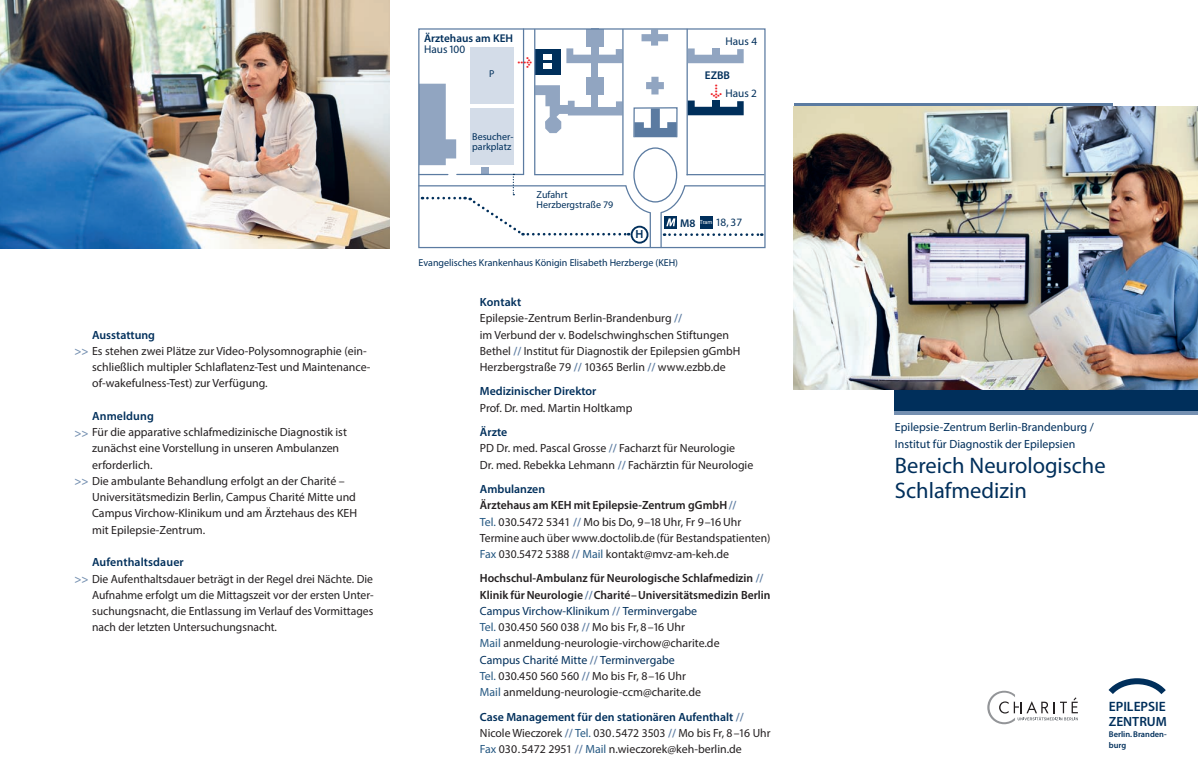
<style>
.page{position:relative;width:1198px;height:780px;background:#fff}
.page>*{position:absolute;margin:0;border:0;box-sizing:border-box;transform-origin:0 0}
.Headline_dunkel{font:22.5px "Myriad Pro";color:#002f5b}
.Fließtext{font:600 13.62px "Myriad Pro";color:#002f5b}
.Fließtext-2{font:600 13.38px "Myriad Pro";color:#002f5b}
.Fließtext-3{font:11.88px/16.2px "Myriad Pro";color:#231f20}
.Fließtext-4{font:11.88px "Myriad Pro";color:#002f5b}
.Headline_klein{font:600 11.88px/16.2px "Myriad Pro";color:#231f20}
.Headline_klein-2{font:600 11.88px "Myriad Pro";color:#002f5b}
.Headline_klein-3{font:11.88px "Myriad Pro";color:#231f20}
.Fließtext-5{font:600 11.88px "Myriad Pro";color:#231f20}
.Fließtext-6{font:600 11.88px "Myriad Pro";letter-spacing:.01em;color:#002f5b}
.Headline{font:700 11.88px "Meta Plus";color:#ee1d23}
.Headline-2{font:600 11.88px "Myriad Pro";color:#002f5b}
.Headline-3{font:11.25px "Myriad Pro";color:#002f5b}
.Headline-4{font:600 11.25px "Myriad Pro";color:#002f5b}
.Headline_klein-4{font:10px "Myriad Pro";color:#002f5b}
.Headline-5{font:10px "Myriad Pro";color:#002f5b}
.Fließtext-7{font:600 8.38px "Myriad Pro";color:#002f5b}
.Headline-6{font:6px "Myriad Pro";color:#fff}
.s1{font-weight:600;color:#7590b1}
.s2{font-weight:600;color:#5b7ba1}
.s3{color:#5b7ba1}
.s4{color:#255882}
</style>
<div class="page">
<div style="left:895px;top:390px;width:303px;height:21px;background:#002f5b"></div>
<hr style="left:895px;top:411px;width:303px;height:4px;background:#7590b1">
<hr style="left:794px;top:103px;width:319px;height:3px;background:#5b7ba1">
<svg style="left:1108px;top:678px;width:58px;height:16px"></svg>
<img style="left:794px;top:106px;width:404px;height:284px">
<svg style="left:987px;top:690px;width:91px;height:34px"></svg>
<img style="left:0;top:0;width:390px;height:248px">
<hr style="left:649px;top:213px;width:2px;height:34px;background:#5b7ba1">
<hr style="left:660px;top:212px;width:2px;height:35px;background:#5b7ba1">
<hr style="left:685px;top:185px;width:79px;height:1px;background:#5b7ba1">
<hr style="left:686px;top:174px;width:78px;height:1px;background:#5b7ba1">
<div style="left:630px;top:226px;width:18px;height:17px;border:2px solid #002f5b;border-radius:50%"></div>
<svg style="left:420px;top:30px;width:342px;height:206px"></svg>
<div style="left:470px;top:108px;width:44px;height:57px;background:#d3dce8"></div>
<div style="left:470px;top:47px;width:44px;height:57px;background:#d3dce8"></div>
<div style="left:535px;top:49px;width:25px;height:26px;background:#002f5b"></div>
<div style="left:543px;top:54px;width:8px;height:6px;background:#fff"></div>
<div style="left:543px;top:64px;width:8px;height:5px;background:#fff"></div>
<div style="left:534px;top:29px;width:89px;height:146px;border:1px solid #5b7ba1"></div>
<div style="left:586px;top:30px;width:18px;height:17px;background:#91a5c1"></div>
<div style="left:418px;top:28px;width:347px;height:220px;border:1px solid #5b7ba1"></div>
<p class="Fließtext-6" style="left:92px;top:327px;width:64px">Ausstattung</p>
<p class="Fließtext-3" style="left:92px;top:342px;width:280px;text-indent:-18px"><span class="s1">&gt;&gt;</span> Es stehen zwei Plätze zur Video-Polysomnographie (ein&shy;schließlich multipler Schlaflatenz-Test und Maintenance&shy;of-wakefulness-Test) zur Verfügung.</p>
<p class="Fließtext-6" style="left:92px;top:408px;width:63px">Anmeldung</p>
<p class="Fließtext-3" style="left:92px;top:424px;width:256px;text-indent:-18px"><span class="s1">&gt;&gt;</span> Für die apparative schlafmedizinische Diagnostik ist zunächst eine Vorstellung in unseren Ambulanzen erforderlich.</p>
<p class="Fließtext-3" style="left:92px;top:472px;width:266px;text-indent:-18px"><span class="s1">&gt;&gt;</span> Die ambulante Behandlung erfolgt an der Charité – Universitätsmedizin Berlin, Campus Charité Mitte und Campus Virchow-Klinikum und am Ärztehaus des KEH mit Epilepsie-Zentrum.</p>
<p class="Fließtext-6" style="left:92px;top:554px;width:93px">Aufenthaltsdauer</p>
<p class="Fließtext-3" style="left:92px;top:570px;width:283px;text-align:justify;text-indent:-18px"><span class="s1">&gt;&gt;</span> Die Aufenthaltsdauer beträgt in der Regel drei Nächte. Die Aufnahme erfolgt um die Mittagszeit vor der ersten Unter&shy;suchungsnacht, die Entlassung im Verlauf des Vormittages nach der letzten Untersuchungsnacht.</p>
<p class="Headline-4" style="left:424px;top:31px;width:90px">Ärztehaus am KEH</p>
<p class="Headline-3" style="left:424px;top:42px;width:43px">Haus 100</p>
<p class="Headline-5" style="left:489px;top:67px;width:7px">P</p>
<p class="Headline" style="left:517px;top:55px;width:16px">&gt;</p>
<p class="Headline-5" style="left:472px;top:130px;width:43px">Besucher-</p>
<p class="Headline-5" style="left:472px;top:140px;width:41px">parkplatz</p>
<p class="Headline-5" style="left:536px;top:188px;width:33px">Zufahrt</p>
<p class="Headline-5" style="left:536px;top:198px;width:78px">Herzbergstraße 79</p>
<p class="Headline-2" style="left:635px;top:227px;width:9px">H</p>
<p class="Headline-3" style="left:725px;top:34px;width:33px">Haus 4</p>
<p class="Headline-4" style="left:705px;top:68px;width:27px">EZBB</p>
<p class="Headline-3" style="left:725px;top:86px;width:33px">Haus 2</p>
<p class="Headline" style="left:724px;top:84px;width:16px;rotate:90deg">&gt;</p>
<p class="Headline-4" style="left:680px;top:215px;width:17px">M8</p>
<p class="Headline-6" style="left:700px;top:218px;width:14px">Tram</p>
<p class="Headline-3" style="left:715px;top:216px;width:28px">18, 37</p>
<p class="Headline_klein-4" style="left:418px;top:257px;width:261px">Evangelisches Krankenhaus Königin Elisabeth Herzberge (KEH)</p>
<p class="Headline_klein-2" style="left:480px;top:294px;width:43px">Kontakt</p>
<p class="Fließtext-3" style="left:480px;top:310px;width:204px">Epilepsie-Zentrum Berlin-Brandenburg <span class="s2">//</span></p>
<p class="Fließtext-3" style="left:480px;top:326px;width:250px">im Verbund der v. Bodelschwinghschen Stiftungen</p>
<p class="Fließtext-3" style="left:480px;top:342px;width:262px">Bethel <span class="s2">//</span> Institut für Diagnostik der Epilepsien gGmbH</p>
<p class="Fließtext-3" style="left:480px;top:359px;width:247px">Herzbergstraße 79 <span class="s2">//</span> 10365 Berlin <span class="s2">//</span> www.ezbb.de</p>
<p class="Headline_klein-2" style="left:480px;top:384px;width:118px">Medizinischer Direktor</p>
<p class="Fließtext-3" style="left:480px;top:399px;width:154px">Prof. Dr. med. Martin Holtkamp</p>
<p class="Headline_klein-2" style="left:480px;top:424px;width:29px">Ärzte</p>
<p class="Fließtext-3" style="left:480px;top:440px;width:257px">PD Dr. med. Pascal Grosse <span class="s2">//</span> Facharzt für Neurologie</p>
<p class="Fließtext-3" style="left:480px;top:456px;width:275px">Dr. med. Rebekka Lehmann <span class="s2">//</span> Fachärztin für Neurologie</p>
<p class="Headline_klein-2" style="left:480px;top:481px;width:67px">Ambulanzen</p>
<p class="Fließtext-5" style="left:480px;top:497px;width:258px">Ärztehaus am KEH mit Epilepsie-Zentrum gGmbH<span class="s3">//</span></p>
<p class="Fließtext-3" style="left:480px;top:513px;width:263px"><span class="s4">Tel.</span> 030.5472 5341 <span class="s2">//</span> Mo bis Do, 9–18 Uhr, Fr 9–16 Uhr</p>
<p class="Fließtext-3" style="left:480px;top:529px;width:292px">Termine auch über www.doctolib.de (für Bestandspatienten)</p>
<p class="Fließtext-3" style="left:480px;top:545px;width:251px"><span class="s4">Fax</span> 030.5472 5388 <span class="s2">//</span> <span class="s4">Mail</span> kontakt@mvz-am-keh.de</p>
<p class="Headline_klein" style="left:480px;top:570px;width:292px">Hochschul-Ambulanz für Neurologische Schlafmedizin <span class="s3">//<br></span>Klinik für Neurologie <span class="s3">//</span>Charité – Universitätsmedizin Berlin</p>
<p class="Fließtext-4" style="left:480px;top:603px;width:219px">Campus Virchow-Klinikum <span class="s2">//</span> Terminvergabe</p>
<p class="Fließtext-3" style="left:480px;top:619px;width:207px"><span class="s4">Tel.</span> 030.450 560 038 <span class="s2">//</span> Mo bis Fr, 8 –16 Uhr</p>
<p class="Fließtext-3" style="left:480px;top:635px;width:241px"><span class="s4">Mail</span> anmeldung-neurologie-virchow@charite.de</p>
<p class="Fließtext-4" style="left:480px;top:652px;width:196px">Campus Charité Mitte <span class="s2">//</span> Terminvergabe</p>
<p class="Fließtext-3" style="left:480px;top:667px;width:208px"><span class="s4">Tel.</span> 030.450 560 560 <span class="s2">//</span> Mo bis Fr, 8–16 Uhr</p>
<p class="Fließtext-3" style="left:480px;top:684px;width:223px"><span class="s4">Mail</span> anmeldung-neurologie-ccm@charite.de</p>
<p class="Headline_klein-2" style="left:480px;top:709px;width:265px">Case Management für den stationären Aufenthalt <span class="s3">//</span></p>
<p class="Headline_klein-3" style="left:480px;top:725px;width:292px">Nicole Wieczorek <span class="s2">//</span> <span class="s4">Tel.</span> 030.5472 3503 <span class="s2">//</span> Mo bis Fr, 8–16 Uhr</p>
<p class="Fließtext-3" style="left:480px;top:740px;width:263px"><span class="s4">Fax</span> 030.5472 2951 <span class="s2">//</span> <span class="s4">Mail</span> n.wieczorek@keh-berlin.de</p>
<p class="Fließtext-4" style="left:895px;top:420px;width:200px">Epilepsie-Zentrum Berlin-Brandenburg /</p>
<p class="Fließtext-4" style="left:895px;top:436px;width:182px">Institut für Diagnostik der Epilepsien</p>
<p class="Headline_dunkel" style="left:895px;top:451px;width:212px">Bereich Neurologische</p>
<p class="Headline_dunkel" style="left:895px;top:476px;width:133px">Schlafmedizin</p>
<p class="Fließtext" style="left:1108px;top:698px;width:59px">EPILEPSIE</p>
<p class="Fließtext-2" style="left:1108px;top:712px;width:60px">ZENTRUM</p>
<p class="Fließtext-7" style="left:1108px;top:728px;width:59px">Berlin. Branden-</p>
<p class="Fließtext-7" style="left:1108px;top:739px;width:19px">burg</p>
</div>
